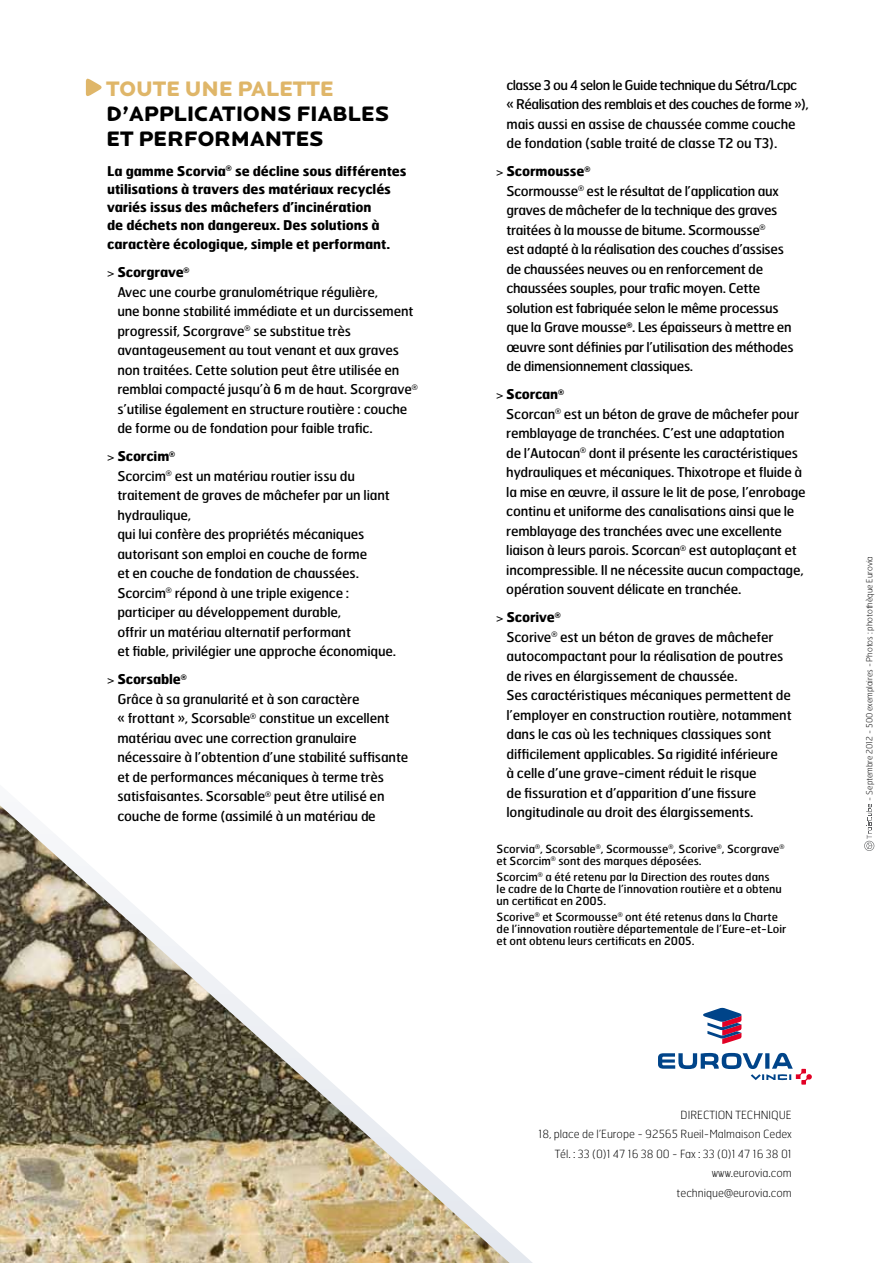
<style>
.page{position:relative;width:893px;height:1263px;background:#fff}
.page>*{position:absolute;margin:0;border:0;box-sizing:border-box;transform-origin:0 0}
.t1{font:900 21.75px/24.8px "Locator Display";letter-spacing:-.005em;color:#000}
.t2{font:900 21.75px "Locator Display";letter-spacing:-.005em;color:#dfb669}
.t3{font:13.5px/19.5px "Hermes";letter-spacing:-.01em;color:#000}
.t4{font:700 13.5px/18px "Hermes";letter-spacing:-.005em;color:#000}
.t5{font:13.5px/19.5px "Hermes";letter-spacing:-.035em;color:#000}
.t6{font:11.25px/12px "Hermes";color:#000}
.t7{font:100 11.25px/19.5px "Hermes";color:#000;text-align:right}
.t8{font:100 8.4px "Hermes";color:#000}
.s1{font-weight:700}
</style>
<div class="page">
<svg style="left:86px;top:79px;width:16px;height:17px"></svg>
<img style="left:0;top:805px;width:510px;height:458px">
<svg style="left:864px;top:804px;width:10px;height:47px"></svg>
<svg style="left:658px;top:1008px;width:154px;height:76px"></svg>
<h1 class="t2" style="left:106px;top:76px;width:229px">TOUTE UNE PALETTE</h1>
<h1 class="t1" style="left:106px;top:101px;width:284px">D’APPLICATIONS FIABLES<br>ET PERFORMANTES</h1>
<p class="t4" style="left:107px;top:161px;width:301px">La gamme Scorvia<sup>®</sup> se décline sous différentes utilisations à travers des matériaux recyclés variés issus des mâchefers d’incinération<br>de déchets non dangereux. Des solutions à</p>
<p class="t4" style="left:117px;top:230px;width:274px;line-height:28px;text-indent:-10px">caractère écologique, simple et performant.<br>Scorgrave<sup>®</sup></p>
<p class="t3" style="left:117px;top:281px;width:302px">Avec une courbe granulométrique régulière,<br>une bonne stabilité immédiate et un durcissement progressif, Scorgrave<sup>®</sup> se substitue très avantageusement au tout venant et aux graves non traitées. Cette solution peut être utilisée en remblai compacté jusqu’à 6 m de haut. Scorgrave<sup>® </sup>s’utilise également en structure routière : couche de forme ou de fondation pour faible trafic.</p>
<p class="t3" style="left:117px;top:446px;width:280px"><span class="s1">Scorcim</span><sup>®<br></sup>Scorcim<sup>®</sup> est un matériau routier issu du traitement de graves de mâchefer par un liant hydraulique,<br>qui lui confère des propriétés mécaniques autorisant son emploi en couche de forme<br>et en couche de fondation de chaussées.<br>Scorcim<sup>®</sup> répond à une triple exigence : participer au développement durable,<br>offrir un matériau alternatif performant<br>et fiable, privilégier une approche économique.</p>
<p class="t3" style="left:117px;top:669px;width:293px"><span class="s1">Scorsable</span><sup>®<br></sup>Grâce à sa granularité et à son caractère<br>« frottant », Scorsable<sup>®</sup> constitue un excellent matériau avec une correction granulaire nécessaire à l’obtention d’une stabilité suffisante et de performances mécaniques à terme très satisfaisantes. Scorsable<sup>®</sup> peut être utilisé en couche de forme (assimilé à un matériau de</p>
<p class="t5" style="left:506px;top:75px;width:304px">classe 3 ou 4 selon le Guide technique du Sétra/Lcpc<br>« Réalisation des remblais et des couches de forme »), mais aussi en assise de chaussée comme couche de fondation (sable traité de classe T2 ou T3).</p>
<p class="t3" style="left:506px;top:161px;width:289px"><span class="s1">Scormousse</span><sup>®<br></sup>Scormousse<sup>®</sup> est le résultat de l’application aux graves de mâchefer de la technique des graves traitées à la mousse de bitume. Scormousse<sup>®<br></sup>est adapté à la réalisation des couches d’assises de chaussées neuves ou en renforcement de chaussées souples, pour trafic moyen. Cette solution est fabriquée selon le même processus que la Grave mousse<sup>®</sup>. Les épaisseurs à mettre en oeuvre sont définies par l’utilisation des méthodes de dimensionnement classiques.</p>
<p class="t3" style="left:506px;top:384px;width:301px"><span class="s1">Scorcan</span><sup>®<br></sup>Scorcan<sup>®</sup> est un béton de grave de mâchefer pour remblayage de tranchées. C’est une adaptation<br>de l’Autocan<sup>®</sup> dont il présente les caractéristiques hydrauliques et mécaniques. Thixotrope et fluide à la mise en œuvre, il assure le lit de pose, l’enrobage continu et uniforme des canalisations ainsi que le remblayage des tranchées avec une excellente liaison à leurs parois. Scorcan<sup>®</sup> est autoplaçant et incompressible. Il ne nécessite aucun compactage, opération souvent délicate en tranchée.</p>
<p class="t3" style="left:506px;top:607px;width:287px"><span class="s1">Scorive</span><sup>®<br></sup>Scorive<sup>®</sup> est un béton de graves de mâchefer autocompactant pour la réalisation de poutres de rives en élargissement de chaussée.<br>Ses caractéristiques mécaniques permettent de l’employer en construction routière, notamment dans le cas où les techniques classiques sont difficilement applicables. Sa rigidité inférieure<br>à celle d’une grave-ciment réduit le risque<br>de fissuration et d’apparition d’une fissure longitudinale au droit des élargissements.</p>
<p class="t6" style="left:497px;top:842px;width:289px">Scorvia<sup>®</sup>, Scorsable<sup>®</sup>, Scormousse<sup>®</sup>, Scorive<sup>®</sup>, Scorgrave<sup>® </sup>et Scorcim<sup>®</sup> sont des marques déposées.</p>
<p class="t6" style="left:497px;top:870px;width:287px">Scorcim<sup>®</sup> a été retenu par la Direction des routes dans<br>le cadre de la Charte de l’innovation routière et a obtenu un certificat en 2005.</p>
<p class="t6" style="left:497px;top:911px;width:291px">Scorive<sup>®</sup> et Scormousse<sup>®</sup> ont été retenus dans la Charte de l’innovation routière départementale de l’Eure-et-Loir et ont obtenu leurs certificats en 2005.</p>
<p class="t8" style="left:864px;top:800px;width:246px;rotate:-90deg">- Septembre 2012 - 500 exemplaires - Photos : photothèque Eurovia</p>
<p class="t7" style="left:539px;top:1104px;width:255px">DIRECTION TECHNIQUE<br>18, place de l’Europe - 92565 Rueil-Malmaison Cedex<br>Tél. : 33 (0)1 47 16 38 00 - Fax : 33 (0)1 47 16 38 01 www.eurovia.com<br>technique@eurovia.com</p>
</div>
